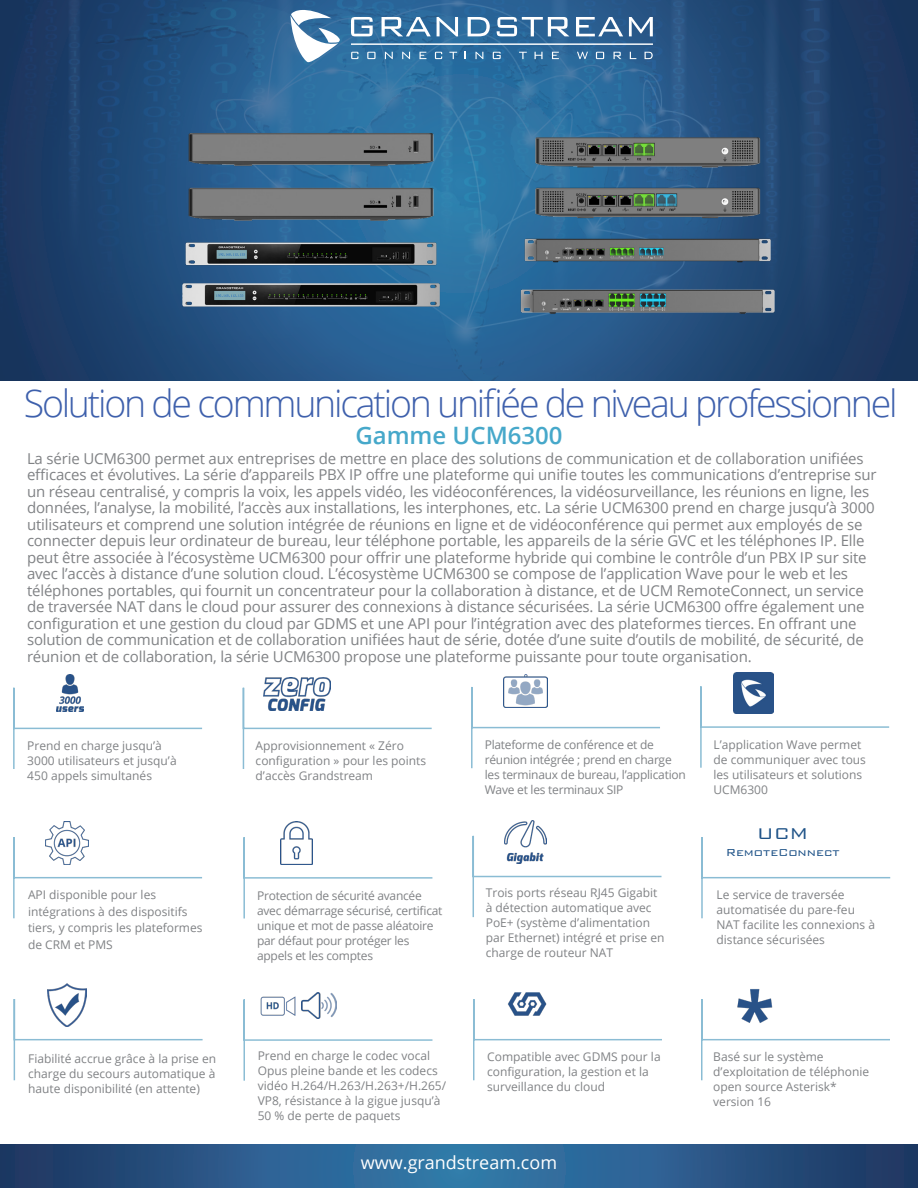
<style>
.page{position:relative;width:918px;height:1188px;background:#fff}
.page>*{position:absolute;margin:0;border:0;box-sizing:border-box;transform-origin:0 0}
.t1{font:300 37.5px "Open Sans";letter-spacing:-.06em;color:#3e60ac}
.t2{font:600 24px "Open Sans";color:#46a8ca}
.t3{font:300 21px "Bank Gothic BT";color:#1f5388}
.t4{font:18px "Open Sans";color:#fff}
.t5{font:15px/16.5px "Open Sans";letter-spacing:-.01em;color:#808285}
.t6{font:300 13.5px "Bank Gothic BT";color:#1f5388}
.t7{font:12px/15px "Open Sans";color:#808285}
.t8{font:12px/15px "Open Sans";letter-spacing:-.02em;color:#808285}
</style>
<div class="page">
<img style="left:0;top:0;width:918px;height:380px">
<svg style="left:291px;top:10px;width:49px;height:52px"></svg>
<svg style="left:351px;top:17px;width:22px;height:19px"></svg>
<svg style="left:382px;top:17px;width:49px;height:19px"></svg>
<svg style="left:437px;top:17px;width:21px;height:19px"></svg>
<svg style="left:468px;top:17px;width:22px;height:19px"></svg>
<svg style="left:497px;top:17px;width:72px;height:19px"></svg>
<svg style="left:576px;top:17px;width:47px;height:19px"></svg>
<svg style="left:629px;top:17px;width:24px;height:19px"></svg>
<svg style="left:351px;top:52px;width:7px;height:7px"></svg>
<svg style="left:367px;top:52px;width:9px;height:7px"></svg>
<svg style="left:385px;top:52px;width:8px;height:7px"></svg>
<svg style="left:402px;top:52px;width:8px;height:7px"></svg>
<svg style="left:420px;top:52px;width:6px;height:7px"></svg>
<svg style="left:435px;top:52px;width:7px;height:7px"></svg>
<svg style="left:449px;top:52px;width:8px;height:7px"></svg>
<svg style="left:476px;top:52px;width:7px;height:7px"></svg>
<svg style="left:493px;top:52px;width:8px;height:7px"></svg>
<svg style="left:519px;top:52px;width:8px;height:7px"></svg>
<svg style="left:535px;top:52px;width:8px;height:7px"></svg>
<svg style="left:552px;top:52px;width:7px;height:7px"></svg>
<svg style="left:645px;top:52px;width:8px;height:7px"></svg>
<svg style="left:596px;top:52px;width:8px;height:7px"></svg>
<svg style="left:614px;top:52px;width:7px;height:7px"></svg>
<svg style="left:630px;top:52px;width:6px;height:7px"></svg>
<svg style="left:577px;top:52px;width:11px;height:7px"></svg>
<hr style="left:351px;top:44px;width:302px;height:1px;background:#fff">
<svg style="left:0;top:1145px;width:918px;height:43px;background:#295988"></svg>
<img style="left:63px;top:674px;width:14px;height:12px">
<svg style="left:13px;top:686px;width:190px;height:83px"></svg>
<img style="left:283px;top:821px;width:27px;height:15px">
<svg style="left:243px;top:836px;width:190px;height:83px"></svg>
<img style="left:49px;top:821px;width:36px;height:15px">
<svg style="left:13px;top:836px;width:190px;height:83px"></svg>
<img style="left:503px;top:675px;width:45px;height:10px">
<svg style="left:471px;top:685px;width:189px;height:84px"></svg>
<svg style="left:701px;top:837px;width:190px;height:82px"></svg>
<img style="left:506px;top:820px;width:40px;height:14px">
<svg style="left:472px;top:834px;width:190px;height:84px"></svg>
<svg style="left:242px;top:686px;width:190px;height:83px"></svg>
<img style="left:264px;top:678px;width:66px;height:32px">
<img style="left:48px;top:984px;width:38px;height:14px">
<svg style="left:13px;top:998px;width:190px;height:83px"></svg>
<img style="left:733px;top:673px;width:41px;height:12px">
<svg style="left:700px;top:685px;width:190px;height:83px"></svg>
<img style="left:750px;top:989px;width:10px;height:9px">
<svg style="left:701px;top:998px;width:189px;height:83px"></svg>
<img style="left:111px;top:105px;width:369px;height:241px">
<img style="left:480px;top:105px;width:329px;height:241px">
<svg style="left:473px;top:999px;width:189px;height:82px"></svg>
<img style="left:500px;top:992px;width:58px;height:34px">
<svg style="left:243px;top:998px;width:190px;height:83px"></svg>
<img style="left:302px;top:993px;width:35px;height:25px">
<img style="left:261px;top:996px;width:34px;height:28px">
<p class="t1" style="left:24px;top:377px;width:875px">Solution de communication unifiée de niveau professionnel</p>
<p class="t5" style="left:27px;top:450px;width:851px">La série UCM6300 permet aux entreprises de mettre en place des solutions de communication et de collaboration unifiées efficaces et évolutives. La série d’appareils PBX IP offre une plateforme qui unifie toutes les communications d’entreprise sur un réseau centralisé, y compris la voix, les appels vidéo, les vidéoconférences, la vidéosurveillance, les réunions en ligne, les données, l’analyse, la mobilité, l’accès aux installations, les interphones, etc. La série UCM6300 prend en charge jusqu’à 3000 utilisateurs et comprend une solution intégrée de réunions en ligne et de vidéoconférence qui permet aux employés de se connecter depuis leur ordinateur de bureau, leur téléphone portable, les appareils de la série GVC et les téléphones IP. Elle peut être associée à l’écosystème UCM6300 pour offrir une plateforme hybride qui combine le contrôle d’un PBX IP sur site avec l’accès à distance d’une solution cloud. L’écosystème UCM6300 se compose de l’application Wave pour le web et les téléphones portables, qui fournit un concentrateur pour la collaboration à distance, et de UCM RemoteConnect, un service de traversée NAT dans le cloud pour assurer des connexions à distance sécurisées. La série UCM6300 offre également une configuration et une gestion du cloud par GDMS et une API pour l’intégration avec des plateformes tierces. En offrant une solution de communication et de collaboration unifiées haut de série, dotée d’une suite d’outils de mobilité, de sécurité, de réunion et de collaboration, la série UCM6300 propose une plateforme puissante pour toute organisation.</p>
<p class="t2" style="left:355px;top:419px;width:209px">Gamme UCM6300</p>
<p class="t7" style="left:27px;top:738px;width:151px">Prend en charge jusqu’à<br>3000 utilisateurs et jusqu’à<br>450 appels simultanés</p>
<p class="t7" style="left:28px;top:886px;width:176px;line-height:16.5px">API disponible pour les intégrations à des dispositifs tiers, y compris les plateformes de CRM et PMS</p>
<p class="t7" style="left:28px;top:1050px;width:189px;text-align:justify">Fiabilité accrue grâce à la prise en charge du secours automatique à haute disponibilité (en attente)</p>
<p class="t7" style="left:256px;top:738px;width:172px">Approvisionnement « Zéro configuration » pour les points d’accès Grandstream</p>
<p class="t8" style="left:257px;top:888px;width:187px">Protection de sécurité avancée avec démarrage sécurisé, certificat unique et mot de passe aléatoire par défaut pour protéger les appels et les comptes</p>
<p class="t8" style="left:485px;top:737px;width:203px">Plateforme de conférence et de réunion intégrée ; prend en charge les terminaux de bureau, l’application<br>Wave et les terminaux SIP</p>
<p class="t7" style="left:486px;top:885px;width:180px">Trois ports réseau RJ45 Gigabit à détection automatique avec<br>PoE+ (système d’alimentation par Ethernet) intégré et prise en charge de routeur NAT</p>
<p class="t7" style="left:713px;top:736px;width:154px">L’application Wave permet de communiquer avec tous les utilisateurs et solutions<br>UCM6300</p>
<p class="t3" style="left:757px;top:823px;width:53px">UCM</p>
<p class="t6" style="left:726px;top:845px;width:115px">RemoteConnect</p>
<p class="t7" style="left:717px;top:887px;width:160px">Le service de traversée automatisée du pare-feu<br>NAT facilite les connexions à distance sécurisées</p>
<p class="t7" style="left:258px;top:1048px;width:190px">Prend en charge le codec vocal<br>Opus pleine bande et les codecs vidéo H.264/H.263/H.263+/H.265/<br>VP8, résistance à la gigue jusqu’à<br>50 % de perte de paquets</p>
<p class="t7" style="left:487px;top:1049px;width:175px">Compatible avec GDMS pour la configuration, la gestion et la surveillance du cloud</p>
<p class="t4" style="left:361px;top:1151px;width:198px">www.grandstream.com</p>
<p class="t7" style="left:713px;top:1049px;width:158px">Basé sur le système d’exploitation de téléphonie open source Asterisk* version 16</p>
</div>
